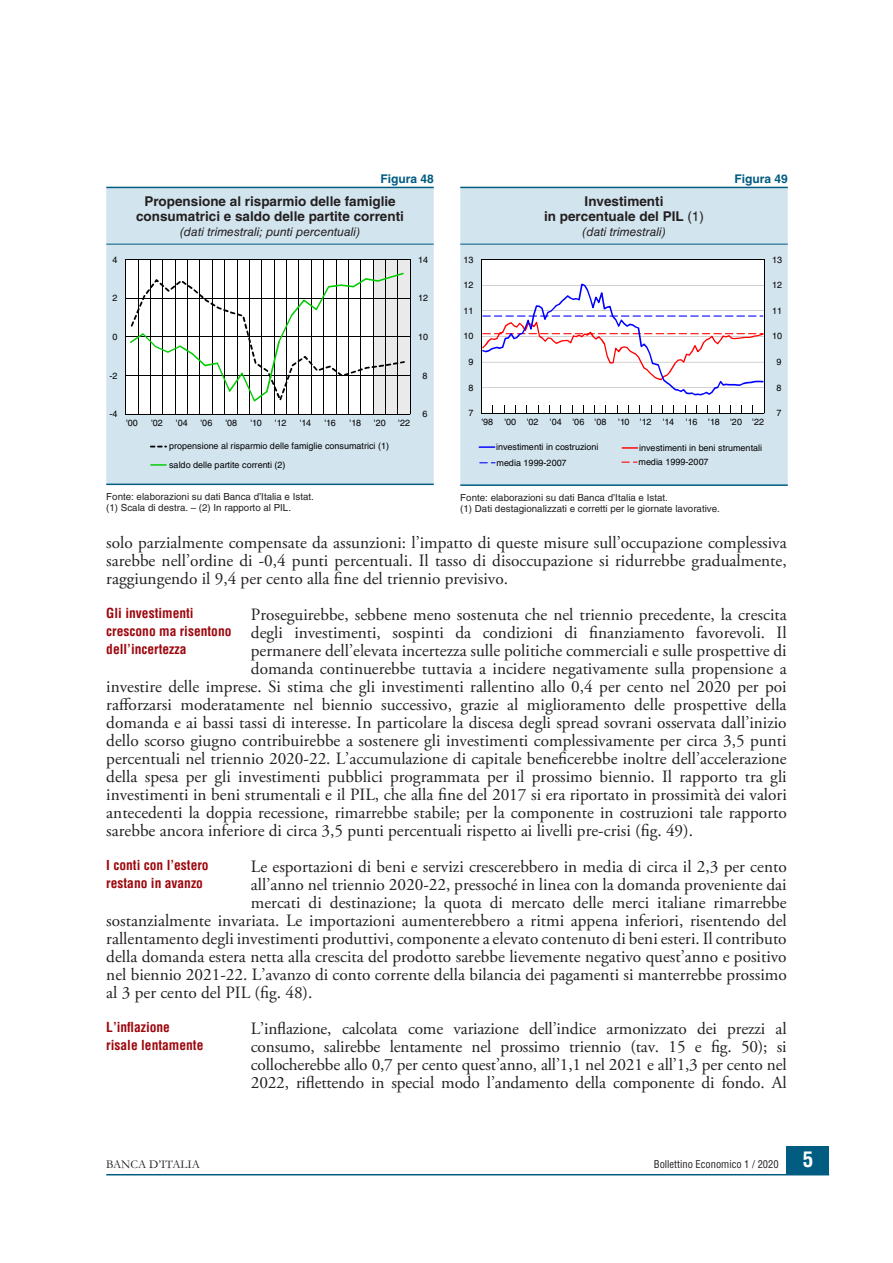
<style>
.page{position:relative;width:893px;height:1263px;background:#fff}
.page>*{position:absolute;margin:0;border:0;box-sizing:border-box;transform-origin:0 0}
.BE_TESTO_-_Paragrafo{font:17.25px/18px "Adobe Garamond Pro";color:#231f20;text-align:justify}
.BE_SINTESI_-_Titolet{font:700 condensed 13.5px/17.5px "Helvetica LT Std";color:#9d070d}
.BE_TAB_FIG_-_Titolo{font:700 13.5px/15px "Helvetica LT Std";color:#231f20;text-align:center}
.BE_TAB_FIG_-_Sottoti{font:italic 12px "Helvetica LT Std";color:#231f20}
.BE_TAB_FIG_-_Numero{font:700 12px "Helvetica LT Std";color:#005c81}
.t1{font:12px "Garamond";color:#231f20}
.t2{font:condensed 10.5px "Helvetica LT Std";color:#231f20}
.BE_TAB_FIG_-_Nota{font:9.75px "Helvetica LT Std";color:#231f20}
.t3{font:9px/18.6px "Helvetica LT Std";letter-spacing:.005em;color:#000}
.s1{font-weight:400}
.s2{font-weight:700;font-size:21px;color:#fff}
</style>
<div class="page">
<div style="left:787px;top:1146px;width:42px;height:29px;background:#005c81"></div>
<hr style="left:106px;top:1174px;width:723px;height:1px;background:#005c81">
<div style="left:106px;top:188px;width:328px;height:296px;background:#d2e4ee"></div>
<hr style="left:106px;top:187px;width:328px;height:1px;background:#005c81">
<hr style="left:106px;top:484px;width:328px;height:1px;background:#005c81">
<hr style="left:106px;top:244px;width:328px;height:1px;background:#005c81">
<svg style="left:150px;top:446px;width:17px;height:1px"></svg>
<svg style="left:150px;top:464px;width:17px;height:2px"></svg>
<hr style="left:125px;top:414px;width:285px;height:1px;background:#000">
<hr style="left:410px;top:259px;width:1px;height:155px;background:#000">
<svg style="left:125px;top:259px;width:285px;height:155px"></svg>
<div style="left:460px;top:188px;width:328px;height:296px;background:#d2e4ee"></div>
<hr style="left:460px;top:187px;width:328px;height:1px;background:#005c81">
<hr style="left:460px;top:484px;width:328px;height:2px;background:#005c81">
<hr style="left:460px;top:244px;width:328px;height:1px;background:#005c81">
<svg style="left:621px;top:462px;width:16px;height:1px"></svg>
<svg style="left:622px;top:447px;width:16px;height:2px"></svg>
<svg style="left:479px;top:446px;width:16px;height:2px"></svg>
<svg style="left:479px;top:462px;width:16px;height:1px"></svg>
<hr style="left:764px;top:259px;width:1px;height:154px;background:#000">
<hr style="left:482px;top:413px;width:282px;height:1px;background:#000">
<svg style="left:481px;top:259px;width:283px;height:154px"></svg>
<p class="t3" style="left:113px;top:250px;width:7px">4</p>
<h2 class="BE_TAB_FIG_-_Numero" style="left:380px;top:172px;width:55px">Figura 48</h2>
<h2 class="BE_TAB_FIG_-_Titolo" style="left:136px;top:193px;width:269px">Propensione al risparmio delle famiglie consumatrici e saldo delle partite correnti</h2>
<p class="BE_TAB_FIG_-_Sottoti" style="left:180px;top:224px;width:182px">(dati trimestrali; punti percentuali)</p>
<p class="t3" style="left:418px;top:250px;width:12px">14</p>
<p class="t3" style="left:113px;top:289px;width:7px">2</p>
<p class="t3" style="left:418px;top:289px;width:12px">12</p>
<p class="t3" style="left:113px;top:327px;width:7px">0</p>
<p class="t3" style="left:109px;top:366px;width:10px">-2</p>
<p class="t3" style="left:418px;top:327px;width:12px">10</p>
<p class="t3" style="left:422px;top:366px;width:7px">8</p>
<p class="t3" style="left:109px;top:405px;width:10px">-4</p>
<p class="t3" style="left:126px;top:414px;width:13px">'00</p>
<p class="t3" style="left:151px;top:414px;width:13px">'02</p>
<p class="t3" style="left:176px;top:414px;width:13px">'04</p>
<p class="t3" style="left:201px;top:414px;width:13px">'06</p>
<p class="t3" style="left:225px;top:414px;width:13px">'08</p>
<p class="t3" style="left:250px;top:414px;width:13px">'10</p>
<p class="t3" style="left:275px;top:414px;width:13px">'12</p>
<p class="t3" style="left:300px;top:414px;width:13px">'14</p>
<p class="t3" style="left:324px;top:414px;width:13px">'16</p>
<p class="t3" style="left:350px;top:414px;width:13px">'18</p>
<p class="t3" style="left:374px;top:414px;width:13px">'20</p>
<p class="t3" style="left:398px;top:414px;width:13px">'22</p>
<p class="t3" style="left:422px;top:405px;width:7px">6</p>
<p class="t3" style="left:169px;top:437px;width:221px">propensione al risparmio delle famiglie consumatrici (1) saldo delle partite correnti (2)</p>
<p class="BE_TAB_FIG_-_Nota" style="left:106px;top:491px;width:209px">Fonte: elaborazioni su dati Banca d’Italia e Istat.</p>
<p class="BE_TAB_FIG_-_Nota" style="left:106px;top:502px;width:186px">(1) Scala di destra. – (2) In rapporto al PIL.</p>
<h2 class="BE_TAB_FIG_-_Numero" style="left:734px;top:172px;width:55px">Figura 49</h2>
<h2 class="BE_TAB_FIG_-_Titolo" style="left:544px;top:193px;width:161px">Investimenti<br>in percentuale del PIL <span class="s1">(1)</span></h2>
<p class="BE_TAB_FIG_-_Sottoti" style="left:582px;top:224px;width:85px">(dati trimestrali)</p>
<p class="t3" style="left:463px;top:250px;width:12px">13</p>
<p class="t3" style="left:772px;top:250px;width:12px">13</p>
<p class="t3" style="left:463px;top:276px;width:12px">12</p>
<p class="t3" style="left:772px;top:276px;width:12px">12</p>
<p class="t3" style="left:463px;top:301px;width:12px">11</p>
<p class="t3" style="left:772px;top:301px;width:12px">11</p>
<p class="t3" style="left:463px;top:327px;width:12px">10</p>
<p class="t3" style="left:772px;top:327px;width:12px">10</p>
<p class="t3" style="left:468px;top:352px;width:7px">9</p>
<p class="t3" style="left:777px;top:352px;width:7px">9</p>
<p class="t3" style="left:468px;top:378px;width:7px">8</p>
<p class="t3" style="left:777px;top:378px;width:7px">8</p>
<p class="t3" style="left:468px;top:404px;width:7px">7</p>
<p class="t3" style="left:481px;top:412px;width:59px">'98 '00 '02</p>
<p class="t3" style="left:550px;top:412px;width:58px">'04 '06 '08</p>
<p class="t3" style="left:618px;top:412px;width:57px">'10 '12 '14</p>
<p class="t3" style="left:686px;top:412px;width:35px">'16 '18</p>
<p class="t3" style="left:752px;top:412px;width:13px">'22</p>
<p class="t3" style="left:730px;top:412px;width:13px">'20</p>
<p class="t3" style="left:777px;top:404px;width:7px">7</p>
<p class="t3" style="left:496px;top:438px;width:104px">investimenti in costruzioni</p>
<p class="t3" style="left:639px;top:438px;width:124px">investimenti in beni strumentali</p>
<p class="t3" style="left:497px;top:453px;width:72px">media 1999-2007</p>
<p class="BE_TAB_FIG_-_Nota" style="left:460px;top:492px;width:209px">Fonte: elaborazioni su dati Banca d’Italia e Istat.</p>
<p class="BE_TAB_FIG_-_Nota" style="left:460px;top:503px;width:261px">(1) Dati destagionalizzati e corretti per le giornate lavorative.</p>
<p class="t3" style="left:638px;top:453px;width:72px">media 1999-2007</p>
<p class="BE_TESTO_-_Paragrafo" style="left:106px;top:534px;width:682px">solo parzialmente compensate da assunzioni: l’impatto di queste misure sull’occupazione complessiva sarebbe nell’ordine di -0,4 punti percentuali. Il tasso di disoccupazione si ridurrebbe gradualmente, raggiungendo il 9,4 per cento alla fine del triennio previsivo.</p>
<p class="BE_TESTO_-_Paragrafo" style="left:251px;top:606px;width:537px">Proseguirebbe, sebbene meno sostenuta che nel triennio precedente, la crescita</p>
<p class="BE_TESTO_-_Paragrafo" style="left:251px;top:624px;width:537px">degli investimenti, sospinti da condizioni di finanziamento favorevoli. Il</p>
<p class="BE_TESTO_-_Paragrafo" style="left:251px;top:642px;width:537px">permanere dell’elevata incertezza sulle politiche commerciali e sulle prospettive di</p>
<p class="BE_TESTO_-_Paragrafo" style="left:251px;top:660px;width:537px">domanda continuerebbe tuttavia a incidere negativamente sulla propensione a</p>
<p class="BE_TESTO_-_Paragrafo" style="left:106px;top:678px;width:682px">investire delle imprese. Si stima che gli investimenti rallentino allo 0,4 per cento nel 2020 per poi</p>
<p class="BE_TESTO_-_Paragrafo" style="left:106px;top:696px;width:682px">rafforzarsi moderatamente nel biennio successivo, grazie al miglioramento delle prospettive della</p>
<p class="BE_TESTO_-_Paragrafo" style="left:106px;top:714px;width:682px">domanda e ai bassi tassi di interesse. In particolare la discesa degli spread sovrani osservata dall’inizio</p>
<p class="BE_TESTO_-_Paragrafo" style="left:106px;top:732px;width:682px">dello scorso giugno contribuirebbe a sostenere gli investimenti complessivamente per circa 3,5 punti</p>
<p class="BE_TESTO_-_Paragrafo" style="left:106px;top:750px;width:682px">percentuali nel triennio 2020-22. L’accumulazione di capitale beneficerebbe inoltre dell’accelerazione</p>
<p class="BE_TESTO_-_Paragrafo" style="left:106px;top:768px;width:682px">della spesa per gli investimenti pubblici programmata per il prossimo biennio. Il rapporto tra gli</p>
<p class="BE_TESTO_-_Paragrafo" style="left:106px;top:786px;width:682px">investimenti in beni strumentali e il PIL, che alla fine del 2017 si era riportato in prossimità dei valori</p>
<p class="BE_TESTO_-_Paragrafo" style="left:106px;top:804px;width:682px">antecedenti la doppia recessione, rimarrebbe stabile; per la componente in costruzioni tale rapporto</p>
<p class="BE_TESTO_-_Paragrafo" style="left:106px;top:822px;width:588px">sarebbe ancora inferiore di circa 3,5 punti percentuali rispetto ai livelli pre-crisi (fig. 49).</p>
<p class="BE_TESTO_-_Paragrafo" style="left:251px;top:858px;width:537px">Le esportazioni di beni e servizi crescerebbero in media di circa il 2,3 per cento</p>
<p class="BE_TESTO_-_Paragrafo" style="left:251px;top:876px;width:537px">all’anno nel triennio 2020-22, pressoché in linea con la domanda proveniente dai</p>
<p class="BE_TESTO_-_Paragrafo" style="left:251px;top:894px;width:537px">mercati di destinazione; la quota di mercato delle merci italiane rimarrebbe</p>
<p class="BE_TESTO_-_Paragrafo" style="left:106px;top:912px;width:682px">sostanzialmente invariata. Le importazioni aumenterebbero a ritmi appena inferiori, risentendo del</p>
<p class="BE_TESTO_-_Paragrafo" style="left:106px;top:930px;width:682px">rallentamento degli investimenti produttivi, componente a elevato contenuto di beni esteri. Il contributo</p>
<p class="BE_TESTO_-_Paragrafo" style="left:106px;top:948px;width:682px">della domanda estera netta alla crescita del prodotto sarebbe lievemente negativo quest’anno e positivo</p>
<p class="BE_TESTO_-_Paragrafo" style="left:106px;top:966px;width:682px">nel biennio 2021-22. L’avanzo di conto corrente della bilancia dei pagamenti si manterrebbe prossimo</p>
<p class="BE_TESTO_-_Paragrafo" style="left:106px;top:984px;width:208px">al 3 per cento del PIL (fig. 48).</p>
<p class="BE_TESTO_-_Paragrafo" style="left:251px;top:1020px;width:537px">L’inflazione, calcolata come variazione dell’indice armonizzato dei prezzi al consumo, salirebbe lentamente nel prossimo triennio (tav. 15 e fig. 50); si collocherebbe allo 0,7 per cento quest’anno, all’1,1 nel 2021 e all’1,3 per cento nel 2022, riflettendo in special modo l’andamento della componente di fondo. Al</p>
<h3 class="BE_SINTESI_-_Titolet" style="left:106px;top:605px;width:127px">Gli investimenti crescono ma risentono dell’incertezza</h3>
<h3 class="BE_SINTESI_-_Titolet" style="left:106px;top:857px;width:104px">I conti con l’estero restano in avanzo</h3>
<h3 class="BE_SINTESI_-_Titolet" style="left:106px;top:1019px;width:99px">L’inflazione risale lentamente</h3>
<p class="t1" style="left:106px;top:1156px;width:95px">BANCA D’ITALIA</p>
<p class="t2" style="left:654px;top:1158px;width:161px">Bollettino Economico 1 / 2020 <span class="s2">5</span></p>
</div>
